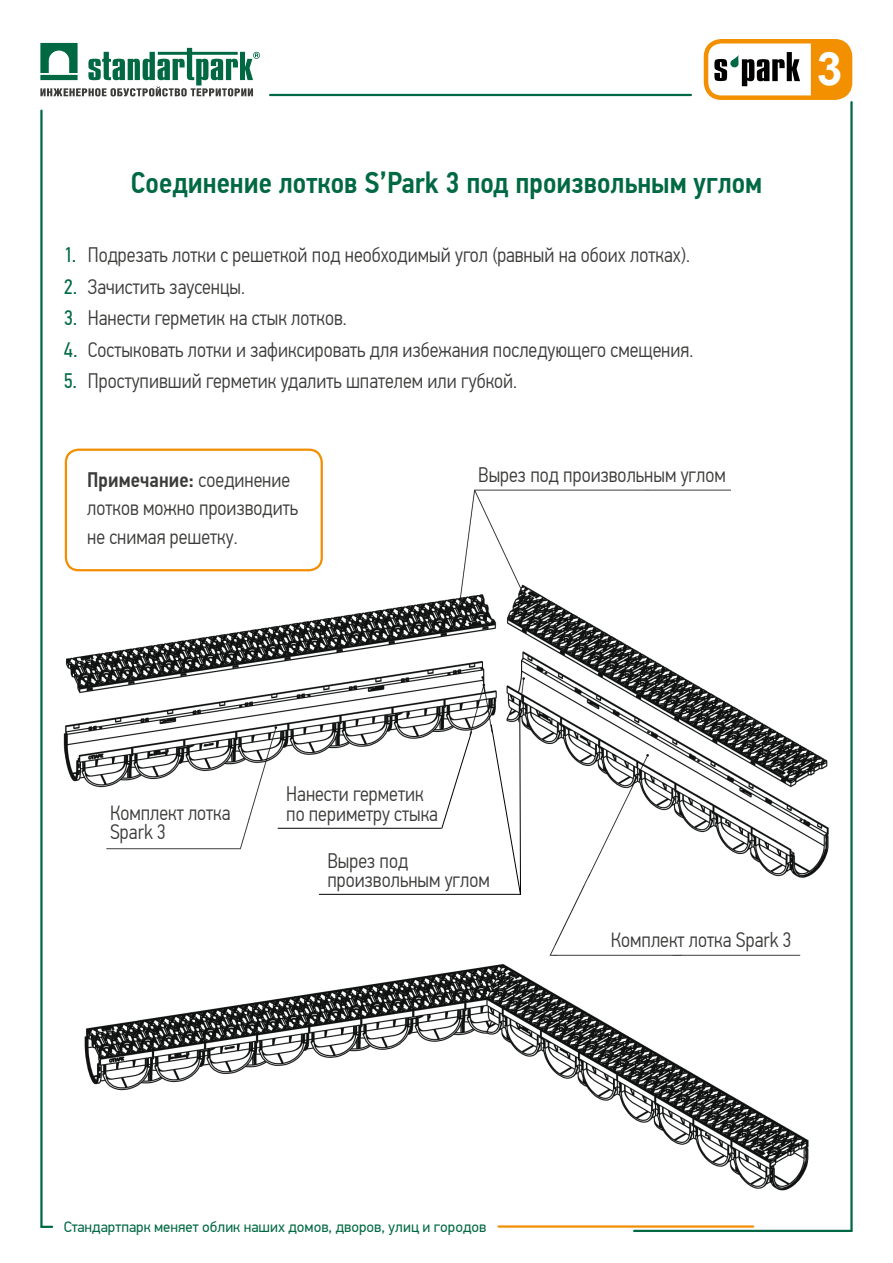
<style>
.page{position:relative;width:893px;height:1263px;background:#fff}
.page>*{position:absolute;margin:0;border:0;box-sizing:border-box;transform-origin:0 0}
.t1{font:700 46.05px "Arial";color:#fff}
.t2{font:500 30px "PF Din Text Cond Pro";color:#006944}
.t3{font:300 21px/19.5px "PF Din Text Cond Pro";color:#3c3c3b}
.t4{font:15px "PF Din Text Pro";color:#006944}
.s1{font-weight:400;color:#006944}
.s2{font-weight:500}
</style>
<div class="page">
<div style="left:704px;top:39px;width:148px;height:61px;border:4px solid #f39000;border-radius:15px"></div>
<div style="left:811px;top:41px;width:39px;height:57px;background:#f39000"></div>
<svg style="left:714px;top:52px;width:86px;height:34px"></svg>
<img style="left:63px;top:460px;width:771px;height:772px">
<hr style="left:278px;top:828px;width:163px;height:1px;background:#000">
<svg style="left:441px;top:730px;width:32px;height:99px"></svg>
<hr style="left:319px;top:894px;width:202px;height:1px;background:#000">
<svg style="left:490px;top:715px;width:31px;height:180px"></svg>
<div style="left:65px;top:449px;width:258px;height:122px;border:2px solid #f28e00;border-radius:13px"></div>
<hr style="left:850px;top:102px;width:3px;height:1129px;background:#006944">
<svg style="left:40px;top:43px;width:220px;height:53px"></svg>
<hr style="left:270px;top:94px;width:421px;height:2px;background:#006944">
<hr style="left:40px;top:111px;width:3px;height:1116px;background:#006944">
<svg style="left:41px;top:1226px;width:11px;height:2px"></svg>
<hr style="left:634px;top:1230px;width:217px;height:2px;background:#006944">
<hr style="left:498px;top:1225px;width:255px;height:3px;background:#f28e00">
<h2 class="t2" style="left:131px;top:164px;width:633px">Соединение лотков S’Park 3 под произвольным углом</h2>
<p class="t3" style="left:64px;top:246px;width:628px"><span class="s1">1.</span> Подрезать лотки с решеткой под необходимый угол (равный на обоих лотках).</p>
<p class="t3" style="left:64px;top:277px;width:183px"><span class="s1">2.</span> Зачистить заусенцы.</p>
<p class="t3" style="left:64px;top:309px;width:284px"><span class="s1">3.</span> Нанести герметик на стык лотков.</p>
<p class="t3" style="left:64px;top:340px;width:631px"><span class="s1">4.</span> Состыковать лотки и зафиксировать для избежания последующего смещения.</p>
<p class="t3" style="left:64px;top:372px;width:455px"><span class="s1">5.</span> Проступивший герметик удалить шпателем или губкой.</p>
<p class="t3" style="left:87px;top:465px;width:212px;line-height:28.5px"><span class="s2">Примечание:</span> соединение лотков можно производить не снимая решетку.</p>
<p class="t3" style="left:478px;top:466px;width:249px">Вырез под произвольным углом</p>
<h1 class="t1" style="left:817px;top:37px;width:27px">3</h1>
<p class="t3" style="left:110px;top:803px;width:122px">Комплект лотка<br>Spark 3</p>
<p class="t3" style="left:286px;top:784px;width:153px">Нанести герметик по периметру стыка</p>
<p class="t3" style="left:327px;top:851px;width:164px">Вырез под произвольным углом</p>
<p class="t3" style="left:611px;top:930px;width:182px">Комплект лотка Spark 3</p>
<p class="t4" style="left:64px;top:1218px;width:424px">Стандартпарк меняет облик наших домов, дворов, улиц и городов</p>
</div>
